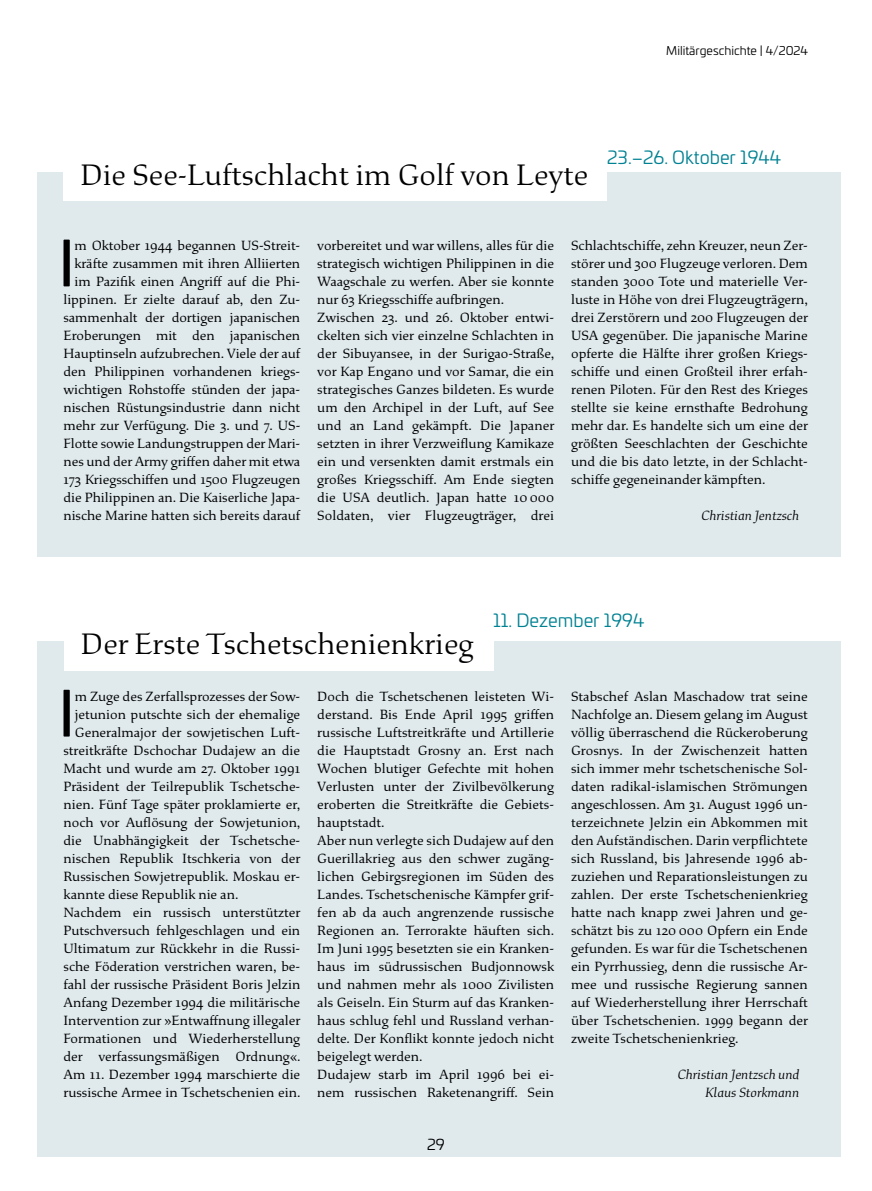
<style>
.page{position:relative;width:872px;height:1191px;background:#fff}
.page>*{position:absolute;margin:0;border:0;box-sizing:border-box;transform-origin:0 0}
.P_-_Fließtext_mit_Initiale{font:61.8px "Univia Pro";color:#000}
.H1_-_HL_Geschichte_kompakt{font:300 31.5px "Study";color:#000}
.H2_-_Datum_Geschichte_kompakt{font:18px "Univia Pro";color:#008293}
.t1{font:15px "Univia Pro";color:#000}
.P_-_Fließtext_ohne_Einzug{font:14.25px/18px "Study";color:#000;text-align:justify}
.P_-_Fließtext_mit_Initiale-2{font:14.25px/18px "Study";letter-spacing:-.005em;color:#000;text-align:right}
.P_-_Autor{font:italic 300 14.25px/18px "Study";color:#000;text-align:right}
.t2{font:12px "Univia Pro";color:#000}
</style>
<div class="page">
<div style="left:37px;top:641px;width:804px;height:516px;background:#e0eaed"></div>
<div style="left:64px;top:631px;width:429px;height:39px;background:#fff"></div>
<div style="left:37px;top:173px;width:804px;height:384px;background:#e0eaed"></div>
<div style="left:63px;top:162px;width:544px;height:39px;background:#fff"></div>
<p class="t2" style="left:666px;top:42px;width:143px">Militärgeschichte | 4/2024</p>
<h1 class="H1_-_HL_Geschichte_kompakt" style="left:80px;top:156px;width:509px">Die See-Luftschlacht im Golf von Leyte</h1>
<h2 class="H2_-_Datum_Geschichte_kompakt" style="left:607px;top:145px;width:175px">23.–26. Oktober 1944</h2>
<p class="P_-_Fließtext_mit_Initiale" style="left:58px;top:217px;width:18px">I</p>
<p class="P_-_Fließtext_mit_Initiale-2" style="left:63px;top:237px;width:238px">m Oktober 1944 begannen US-Streit&shy;kräfte zusammen mit ihren Alliierten im Pazifik einen Angriff auf die Phi&shy;lippinen. Er zielte darauf ab, den Zu&shy;sammenhalt der dortigen japanischen Eroberungen mit den japanischen Hauptinseln aufzubrechen. Viele der auf den Philippinen vorhandenen kriegs&shy;wichtigen Rohstoffe stünden der japa&shy;nischen Rüstungsindustrie dann nicht mehr zur Verfügung. Die 3. und 7. US-Flotte sowie Landungstruppen der Mari&shy;nes und der Army griffen daher mit etwa 173 Kriegsschiffen und 1500 Flugzeugen die Philippinen an. Die Kaiserliche Japa&shy;nische Marine hatten sich bereits darauf</p>
<p class="P_-_Fließtext_mit_Initiale-2" style="left:317px;top:237px;width:238px;text-align:justify">vorbereitet und war willens, alles für die strategisch wichtigen Philippinen in die Waagschale zu werfen. Aber sie konnte nur 63 Kriegsschiffe aufbringen.</p>
<p class="P_-_Fließtext_ohne_Einzug" style="left:317px;top:309px;width:239px">Zwischen 23. und 26. Oktober entwi&shy;ckelten sich vier einzelne Schlachten in der Sibuyansee, in der Surigao-Straße, vor Kap Engano und vor Samar, die ein strategisches Ganzes bildeten. Es wurde um den Archipel in der Luft, auf See und an Land gekämpft. Die Japaner setzten in ihrer Verzweiflung Kamikaze ein und versenkten damit erstmals ein großes Kriegsschiff. Am Ende siegten die USA deutlich. Japan hatte 10 000<br>Soldaten, vier Flugzeugträger, drei</p>
<p class="P_-_Fließtext_ohne_Einzug" style="left:571px;top:237px;width:239px">Schlachtschiffe, zehn Kreuzer, neun Zer&shy;störer und 300 Flugzeuge verloren. Dem standen 3000 Tote und materielle Ver&shy;luste in Höhe von drei Flugzeugträgern, drei Zerstörern und 200 Flugzeugen der USA gegenüber. Die japanische Marine opferte die Hälfte ihrer großen Kriegs&shy;schiffe und einen Großteil ihrer erfah&shy;renen Piloten. Für den Rest des Krieges stellte sie keine ernsthafte Bedrohung mehr dar. Es handelte sich um eine der größten Seeschlachten der Geschichte und die bis dato letzte, in der Schlacht&shy;schiffe gegeneinander kämpften.</p>
<p class="P_-_Autor" style="left:701px;top:507px;width:100px">Christian Jentzsch</p>
<h1 class="H1_-_HL_Geschichte_kompakt" style="left:81px;top:626px;width:394px">Der Erste Tschetschenienkrieg</h1>
<h2 class="H2_-_Datum_Geschichte_kompakt" style="left:493px;top:607px;width:153px">11. Dezember 1994</h2>
<p class="P_-_Fließtext_mit_Initiale" style="left:58px;top:667px;width:18px">I</p>
<p class="P_-_Fließtext_mit_Initiale-2" style="left:75px;top:687px;width:227px">m Zuge des Zerfallsprozesses der Sow-</p>
<p class="P_-_Fließtext_mit_Initiale-2" style="left:75px;top:705px;width:227px">jetunion putschte sich der ehemalige</p>
<p class="P_-_Fließtext_mit_Initiale-2" style="left:75px;top:723px;width:227px">Generalmajor der sowjetischen Luft-</p>
<p class="P_-_Fließtext_mit_Initiale-2" style="left:63px;top:741px;width:238px">streitkräfte Dschochar Dudajew an die</p>
<p class="P_-_Fließtext_mit_Initiale-2" style="left:63px;top:759px;width:238px">Macht und wurde am 27. Oktober 1991</p>
<p class="P_-_Fließtext_mit_Initiale-2" style="left:63px;top:777px;width:238px">Präsident der Teilrepublik Tschetsche-</p>
<p class="P_-_Fließtext_mit_Initiale-2" style="left:63px;top:795px;width:238px">nien. Fünf Tage später proklamierte er,</p>
<p class="P_-_Fließtext_mit_Initiale-2" style="left:63px;top:813px;width:238px">noch vor Auflösung der Sowjetunion,</p>
<p class="P_-_Fließtext_mit_Initiale-2" style="left:63px;top:831px;width:238px">die Unabhängigkeit der Tschetsche-</p>
<p class="P_-_Fließtext_mit_Initiale-2" style="left:63px;top:849px;width:238px">nischen Republik Itschkeria von der</p>
<p class="P_-_Fließtext_mit_Initiale-2" style="left:63px;top:867px;width:238px">Russischen Sowjetrepublik. Moskau er-</p>
<p class="P_-_Fließtext_mit_Initiale-2" style="left:63px;top:885px;width:176px">kannte diese Republik nie an.</p>
<p class="P_-_Fließtext_ohne_Einzug" style="left:63px;top:903px;width:238px">Nachdem ein russisch unterstützter Putschversuch fehlgeschlagen und ein Ultimatum zur Rückkehr in die Russi&shy;sche Föderation verstrichen waren, be&shy;fahl der russische Präsident Boris Jelzin Anfang Dezember 1994 die militärische Intervention zur »Entwaffnung illegaler Formationen und Wiederherstellung der verfassungsmäßigen Ordnung«.<br>Am 11. Dezember 1994 marschierte die russische Armee in Tschetschenien ein.</p>
<p class="P_-_Fließtext_ohne_Einzug" style="left:317px;top:687px;width:238px">Doch die Tschetschenen leisteten Wi&shy;derstand. Bis Ende April 1995 griffen russische Luftstreitkräfte und Artillerie die Hauptstadt Grosny an. Erst nach Wochen blutiger Gefechte mit hohen Verlusten unter der Zivilbevölkerung eroberten die Streitkräfte die Gebiets&shy;hauptstadt.</p>
<p class="P_-_Fließtext_ohne_Einzug" style="left:317px;top:831px;width:238px">Aber nun verlegte sich Dudajew auf den Guerillakrieg aus den schwer zugäng&shy;lichen Gebirgsregionen im Süden des Landes. Tschetschenische Kämpfer grif&shy;fen ab da auch angrenzende russische Regionen an. Terrorakte häuften sich.<br>Im Juni 1995 besetzten sie ein Kranken&shy;haus im südrussischen Budjonnowsk und nahmen mehr als 1000 Zivilisten als Geiseln. Ein Sturm auf das Kranken&shy;haus schlug fehl und Russland verhan&shy;delte. Der Konflikt konnte jedoch nicht beigelegt werden.</p>
<p class="P_-_Fließtext_ohne_Einzug" style="left:317px;top:1065px;width:238px">Dudajew starb im April 1996 bei ei&shy;nem russischen Raketenangriff. Sein</p>
<p class="t1" style="left:427px;top:1133px;width:19px">29</p>
<p class="P_-_Fließtext_ohne_Einzug" style="left:571px;top:687px;width:238px">Stabschef Aslan Maschadow trat seine Nachfolge an. Diesem gelang im August völlig überraschend die Rückeroberung Grosnys. In der Zwischenzeit hatten sich immer mehr tschetschenische Sol&shy;daten radikal-islamischen Strömungen angeschlossen. Am 31. August 1996 un&shy;terzeichnete Jelzin ein Abkommen mit den Aufständischen. Darin verpflichtete sich Russland, bis Jahresende 1996 ab&shy;zuziehen und Reparationsleistungen zu zahlen. Der erste Tschetschenienkrieg hatte nach knapp zwei Jahren und ge&shy;schätzt bis zu 120 000 Opfern ein Ende gefunden. Es war für die Tschetschenen ein Pyrrhussieg, denn die russische Ar&shy;mee und russische Regierung sannen auf Wiederherstellung ihrer Herrschaft über Tschetschenien. 1999 begann der zweite Tschetschenienkrieg.</p>
<p class="P_-_Autor" style="left:677px;top:1065px;width:123px">Christian Jentzsch und<br>Klaus Storkmann</p>
</div>
